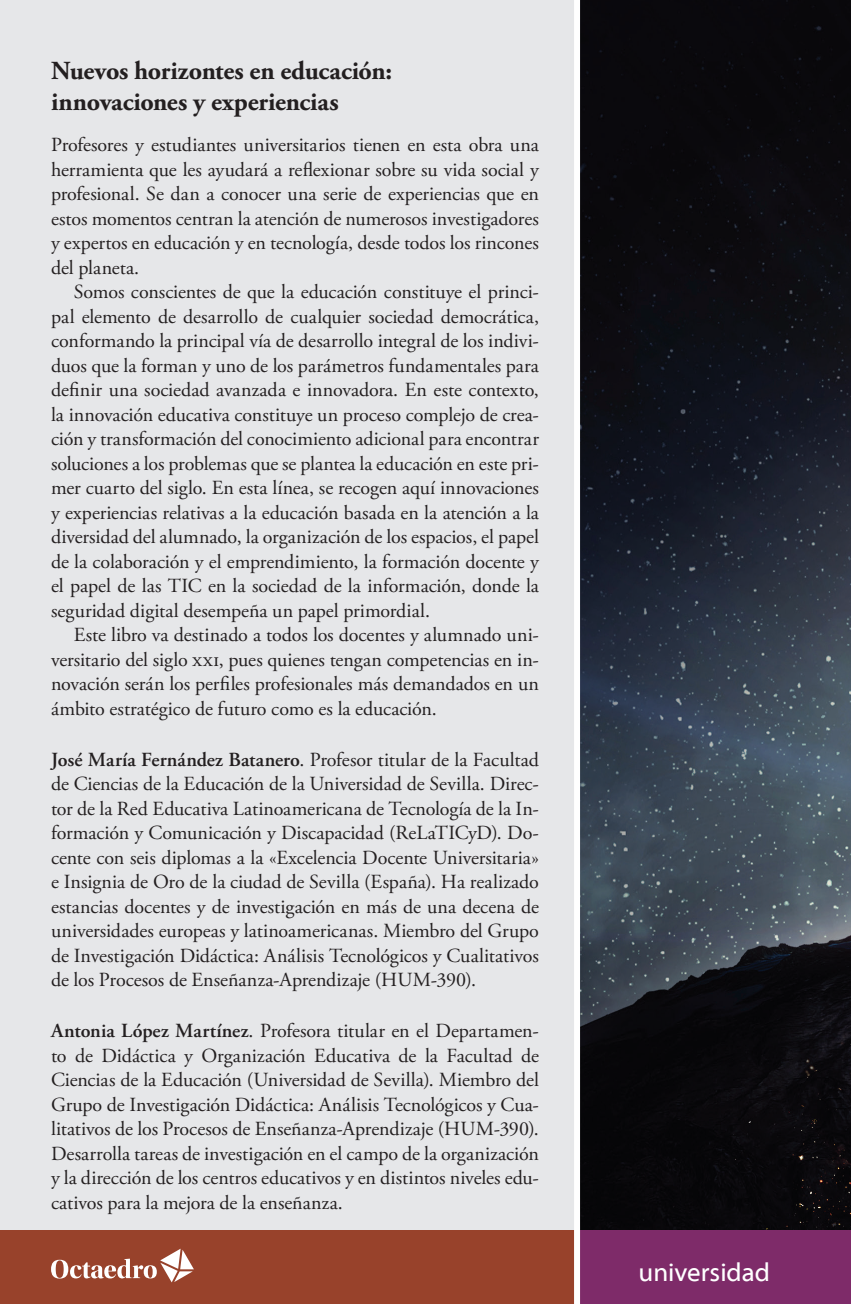
<style>
.page{position:relative;width:851px;height:1304px;background:#fff}
.page>*{position:absolute;margin:0;border:0;box-sizing:border-box;transform-origin:0 0}
.t1{font:700 26px/30.4px "Adobe Garamond Pro";letter-spacing:-.005em;color:#231f20}
.t2{font:26px "Myriad Web Pro";color:#fff}
.t3{font:20px/24.4px "Adobe Garamond Pro";letter-spacing:-.005em;color:#231f20;text-align:justify}
.s1{font-weight:600}
</style>
<div class="page">
<img style="left:580px;top:0;width:270px;height:1230px">
<div style="left:0;top:0;width:578px;height:1304px;background:#e6e7e9"></div>
<div style="left:0;top:1230px;width:850px;height:74px;background:#98422b"></div>
<div style="left:578px;top:1230px;width:272px;height:74px;background:#7e2b69"></div>
<div style="left:574px;top:0;width:6px;height:1304px;background:#fff"></div>
<svg style="left:51px;top:1249px;width:143px;height:33px"></svg>
<p class="t1" style="left:51px;top:56px;width:343px">Nuevos horizontes en educación: innovaciones y experiencias</p>
<p class="t3" style="left:51px;top:134px;width:489px">Profesores y estudiantes universitarios tienen en esta obra una</p>
<p class="t3" style="left:51px;top:158px;width:489px">herramienta que les ayudará a reflexionar sobre su vida social y</p>
<p class="t3" style="left:51px;top:183px;width:489px">profesional. Se dan a conocer una serie de experiencias que en</p>
<p class="t3" style="left:51px;top:207px;width:489px">estos momentos centran la atención de numerosos investigadores</p>
<p class="t3" style="left:51px;top:232px;width:489px">y expertos en educación y en tecnología, desde todos los rincones</p>
<p class="t3" style="left:51px;top:256px;width:90px">del planeta.</p>
<p class="t3" style="left:74px;top:281px;width:466px">Somos conscientes de que la educación constituye el princi-</p>
<p class="t3" style="left:51px;top:305px;width:489px">pal elemento de desarrollo de cualquier sociedad democrática,</p>
<p class="t3" style="left:51px;top:330px;width:489px">conformando la principal vía de desarrollo integral de los indivi-</p>
<p class="t3" style="left:51px;top:354px;width:489px">duos que la forman y uno de los parámetros fundamentales para</p>
<p class="t3" style="left:51px;top:379px;width:489px">definir una sociedad avanzada e innovadora. En este contexto,</p>
<p class="t3" style="left:51px;top:403px;width:489px">la innovación educativa constituye un proceso complejo de crea-</p>
<p class="t3" style="left:51px;top:428px;width:489px">ción y transformación del conocimiento adicional para encontrar</p>
<p class="t3" style="left:51px;top:452px;width:489px">soluciones a los problemas que se plantea la educación en este pri-</p>
<p class="t3" style="left:51px;top:477px;width:489px">mer cuarto del siglo. En esta línea, se recogen aquí innovaciones</p>
<p class="t3" style="left:51px;top:501px;width:489px">y experiencias relativas a la educación basada en la atención a la</p>
<p class="t3" style="left:51px;top:526px;width:489px">diversidad del alumnado, la organización de los espacios, el papel</p>
<p class="t3" style="left:51px;top:550px;width:489px">de la colaboración y el emprendimiento, la formación docente y</p>
<p class="t3" style="left:51px;top:575px;width:489px">el papel de las TIC en la sociedad de la información, donde la</p>
<p class="t3" style="left:51px;top:599px;width:380px">seguridad digital desempeña un papel primordial.</p>
<p class="t3" style="left:74px;top:624px;width:466px">Este libro va destinado a todos los docentes y alumnado uni-</p>
<p class="t3" style="left:51px;top:648px;width:489px">versitario del siglo xxi, pues quienes tengan competencias en in-</p>
<p class="t3" style="left:51px;top:673px;width:489px">novación serán los perfiles profesionales más demandados en un</p>
<p class="t3" style="left:51px;top:697px;width:387px">ámbito estratégico de futuro como es la educación.</p>
<p class="t3" style="left:51px;top:748px;width:489px"><span class="s1">José María Fernández Batanero</span>. Profesor titular de la Facultad de Ciencias de la Educación de la Universidad de Sevilla. Direc&shy;tor de la Red Educativa Latinoamericana de Tecnología de la In&shy;formación y Comunicación y Discapacidad (ReLaTICyD). Do&shy;cente con seis diplomas a la «Excelencia Docente Universitaria» e Insignia de Oro de la ciudad de Sevilla (España). Ha realizado estancias docentes y de investigación en más de una decena de universidades europeas y latinoamericanas. Miembro del Grupo de Investigación Didáctica: Análisis Tecnológicos y Cualitativos de los Procesos de Enseñanza-Aprendizaje (HUM-390).</p>
<p class="t3" style="left:51px;top:1020px;width:489px"><span class="s1">Antonia López Martínez</span>. Profesora titular en el Departamen&shy;to de Didáctica y Organización Educativa de la Facultad de Ciencias de la Educación (Universidad de Sevilla). Miembro del Grupo de Investigación Didáctica: Análisis Tecnológicos y Cua&shy;litativos de los Procesos de Enseñanza-Aprendizaje (HUM-390).<br>Desarrolla tareas de investigación en el campo de la organización y la dirección de los centros educativos y en distintos niveles edu&shy;cativos para la mejora de la enseñanza.</p>
<p class="t2" style="left:638px;top:1258px;width:133px">universidad</p>
</div>
